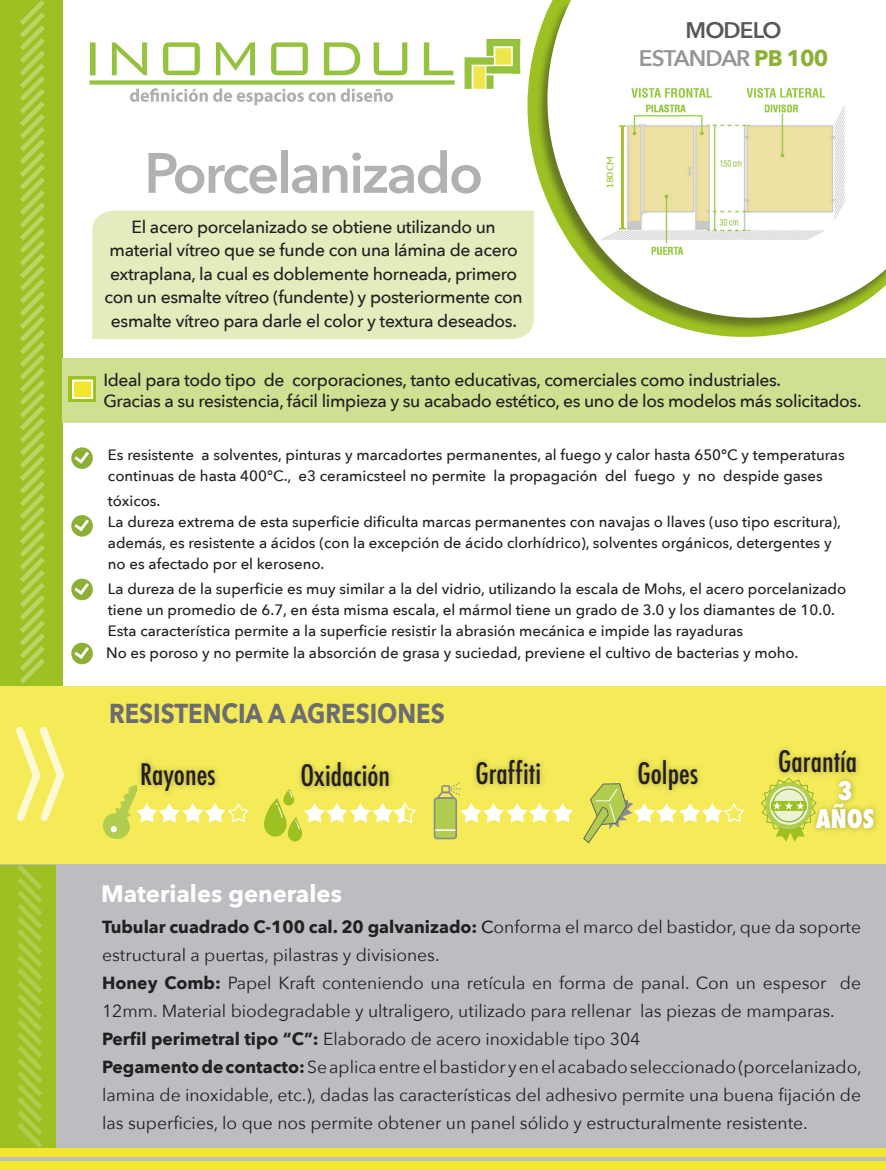
<style>
.page{position:relative;width:886px;height:1170px;background:#fff}
.page>*{position:absolute;margin:0;border:0;box-sizing:border-box;transform-origin:0 0}
.t1{font:600 56.25px "Avenir Next";letter-spacing:-.04em;color:#afb1b3}
.t2{font:500 condensed 28.75px "Futura";color:#231f20}
.t3{font:700 27.38px "Avenir Next";color:#6c6d70;scale:.87 1}
.t4{font:800 condensed 25px "Futura";color:#fff}
.t5{font:700 23.75px "Avenir Next";color:#fff}
.t6{font:600 22.5px/28.5px "Avenir Next";letter-spacing:-.04em;color:#939598;text-align:center}
.t7{font:17.5px/28px "Avenir Next";color:#231f20}
.t8{font:500 17.5px/23.5px "Avenir Next";letter-spacing:-.02em;color:#231f20;text-align:center}
.t9{font:500 15px/21px "Avenir Next";color:#231f20}
.t10{font:condensed 9px "PT Sans";color:#9dc123;scale:1.54 1}
.s1{color:#57585a}
.s2{font-weight:700;color:#8cb035}
.s3{font-weight:700}
.s4{font-weight:500}
</style>
<div class="page">
<svg style="left:0;top:332px;width:1px;height:38px"></svg>
<hr style="left:0;top:0;width:2px;height:332px;background:#9dc123">
<svg style="left:0;top:1149px;width:1px;height:20px"></svg>
<svg style="left:527px;top:0;width:359px;height:337px"></svg>
<div style="left:1px;top:0;width:62px;height:686px;background:#9dc123"></div>
<svg style="left:20px;top:0;width:25px;height:684px"></svg>
<div style="left:0;top:686px;width:886px;height:180px;background:#f5eb58"></div>
<div style="left:1px;top:864px;width:885px;height:305px;background:#bcbdc0"></div>
<div style="left:92px;top:210px;width:442px;height:129px;background:#e2ecbd"></div>
<div style="left:63px;top:358px;width:823px;height:64px;background:#cee091"></div>
<div style="left:0;top:864px;width:56px;height:285px;background:#9dc123"></div>
<div style="left:1px;top:1161px;width:885px;height:8px;background:#f2e62e"></div>
<div style="left:1px;top:1147px;width:885px;height:9px;background:#f2e62e"></div>
<svg style="left:16px;top:727px;width:49px;height:94px"></svg>
<div style="left:810px;top:774px;width:71px;height:61px;background:#231f20;opacity:.33"></div>
<div style="left:69px;top:376px;width:27px;height:26px;background:#9dc21c"></div>
<div style="left:72px;top:379px;width:21px;height:20px;background:#f2e62e;border:2px solid #fff"></div>
<svg style="left:12px;top:864px;width:35px;height:284px"></svg>
<div style="left:264px;top:811px;width:23px;height:25px;background:#9dc123;border-radius:50%"></div>
<div style="left:288px;top:825px;width:14px;height:16px;background:#9dc123;border-radius:50%"></div>
<div style="left:434px;top:798px;width:22px;height:40px;background:#b1cd4f;border-radius:3px"></div>
<div style="left:434px;top:797px;width:23px;height:42px;border:2px solid #8a8c8f;border-radius:3px"></div>
<svg style="left:435px;top:829px;width:20px;height:1px"></svg>
<svg style="left:103px;top:785px;width:145px;height:54px"></svg>
<svg style="left:435px;top:782px;width:138px;height:40px"></svg>
<svg style="left:583px;top:783px;width:161px;height:61px"></svg>
<svg style="left:761px;top:779px;width:56px;height:62px"></svg>
<svg style="left:265px;top:789px;width:151px;height:41px"></svg>
<img style="left:597px;top:83px;width:251px;height:160px">
<hr style="left:621px;top:126px;width:3px;height:102px;background:#9dc123">
<svg style="left:619px;top:125px;width:6px;height:2px"></svg>
<img style="left:89px;top:39px;width:432px;height:67px">
<svg style="left:71px;top:447px;width:22px;height:22px"></svg>
<svg style="left:71px;top:448px;width:21px;height:17px"></svg>
<div style="left:71px;top:515px;width:22px;height:21px;background:#8cb035;border-radius:50%"></div>
<svg style="left:71px;top:516px;width:21px;height:17px"></svg>
<svg style="left:71px;top:578px;width:22px;height:22px"></svg>
<svg style="left:71px;top:580px;width:21px;height:17px"></svg>
<svg style="left:71px;top:642px;width:22px;height:22px"></svg>
<svg style="left:71px;top:644px;width:21px;height:17px"></svg>
<img style="left:636px;top:246px;width:62px;height:9px">
<div style="left:135px;top:757px;width:87px;height:41px;background:#231f20;opacity:.33"></div>
<div style="left:295px;top:756px;width:101px;height:37px;background:#231f20;opacity:.33"></div>
<div style="left:470px;top:753px;width:77px;height:37px;background:#231f20;opacity:.33"></div>
<div style="left:632px;top:753px;width:72px;height:43px;background:#231f20;opacity:.33"></div>
<div style="left:773px;top:744px;width:90px;height:35px;background:#231f20;opacity:.33"></div>
<p class="t1" style="left:144px;top:125px;width:341px">Porcelanizado</p>
<p class="t8" style="left:104px;top:214px;width:420px">El acero porcelanizado se obtiene utilizando un material vítreo que se funde con una lámina de acero extraplana, la cual es doblemente horneada, primero con un esmalte vítreo (fundente) y posteriormente con esmalte vítreo para darle el color y textura deseados.</p>
<p class="t6" style="left:639px;top:15px;width:191px"><span class="s1">MODELO<br></span>ESTANDAR <span class="s2">PB 100</span></p>
<p class="t10" style="left:604px;top:189px;width:23px;rotate:-90deg">180 CM</p>
<p class="t8" style="left:103px;top:367px;width:679px">Ideal para todo tipo de corporaciones, tanto educativas, comerciales como industriales.</p>
<p class="t8" style="left:103px;top:389px;width:760px">Gracias a su resistencia, fácil limpieza y su acabado estético, es uno de los modelos más solicitados.</p>
<p class="t9" style="left:108px;top:444px;width:738px">Es resistente a solventes, pinturas y marcadortes permanentes, al fuego y calor hasta 650°C y temperaturas continuas de hasta 400°C., e3 ceramicsteel no permite la propagación del fuego y no despide gases</p>
<p class="t9" style="left:108px;top:489px;width:54px">tóxicos.</p>
<p class="t9" style="left:108px;top:510px;width:735px">La dureza extrema de esta superficie dificulta marcas permanentes con navajas o llaves (uso tipo escritura), además, es resistente a ácidos (con la excepción de ácido clorhídrico), solventes orgánicos, detergentes y no es afectado por el keroseno.</p>
<p class="t9" style="left:108px;top:577px;width:740px">La dureza de la superficie es muy similar a la del vidrio, utilizando la escala de Mohs, el acero porcelanizado tiene un promedio de 6.7, en ésta misma escala, el mármol tiene un grado de 3.0 y los diamantes de 10.0.<br>Esta característica permite a la superficie resistir la abrasión mecánica e impide las rayaduras</p>
<p class="t9" style="left:106px;top:642px;width:694px">No es poroso y no permite la absorción de grasa y suciedad, previene el cultivo de bacterias y moho.</p>
<p class="t3" style="left:109px;top:690px;width:387px">RESISTENCIA A AGRESIONES</p>
<p class="t2" style="left:140px;top:755px;width:77px">Rayones</p>
<p class="t2" style="left:300px;top:757px;width:91px">Oxidación</p>
<p class="t2" style="left:475px;top:754px;width:67px">Graffiti</p>
<p class="t2" style="left:637px;top:754px;width:62px">Golpes</p>
<p class="t2" style="left:778px;top:743px;width:81px">Garantía</p>
<p class="t4" style="left:837px;top:773px;width:17px">3</p>
<p class="t4" style="left:816px;top:801px;width:60px">AÑOS</p>
<p class="t5" style="left:101px;top:873px;width:242px">Materiales generales</p>
<p class="t7" style="left:102px;top:911px;width:760px"><span class="s3">Tubular cuadrado C-100 cal. 20 galvanizado:</span> <span class="s4">C</span>onforma el marco del bastidor, que da soporte estructural a puertas, pilastras y divisiones.</p>
<p class="t7" style="left:102px;top:967px;width:760px"><span class="s3">Honey Comb:</span> Papel Kraft conteniendo una retícula en forma de panal. Con un espesor de<br>12mm. Material biodegradable y ultraligero, utilizado para rellenar las piezas de mamparas.</p>
<p class="t7" style="left:102px;top:1023px;width:540px"><span class="s3">Perfil perimetral tipo “C”:</span> Elaborado de acero inoxidable tipo 304</p>
<p class="t7" style="left:102px;top:1051px;width:761px;text-align:justify"><span class="s3">Pegamento de contacto:</span> Se aplica entre el bastidor y en el acabado seleccionado (porcelanizado, lamina de inoxidable, etc.), dadas las características del adhesivo permite una buena fijación de las superficies, lo que nos permite obtener un panel sólido y estructuralmente resistente.</p>
</div>
